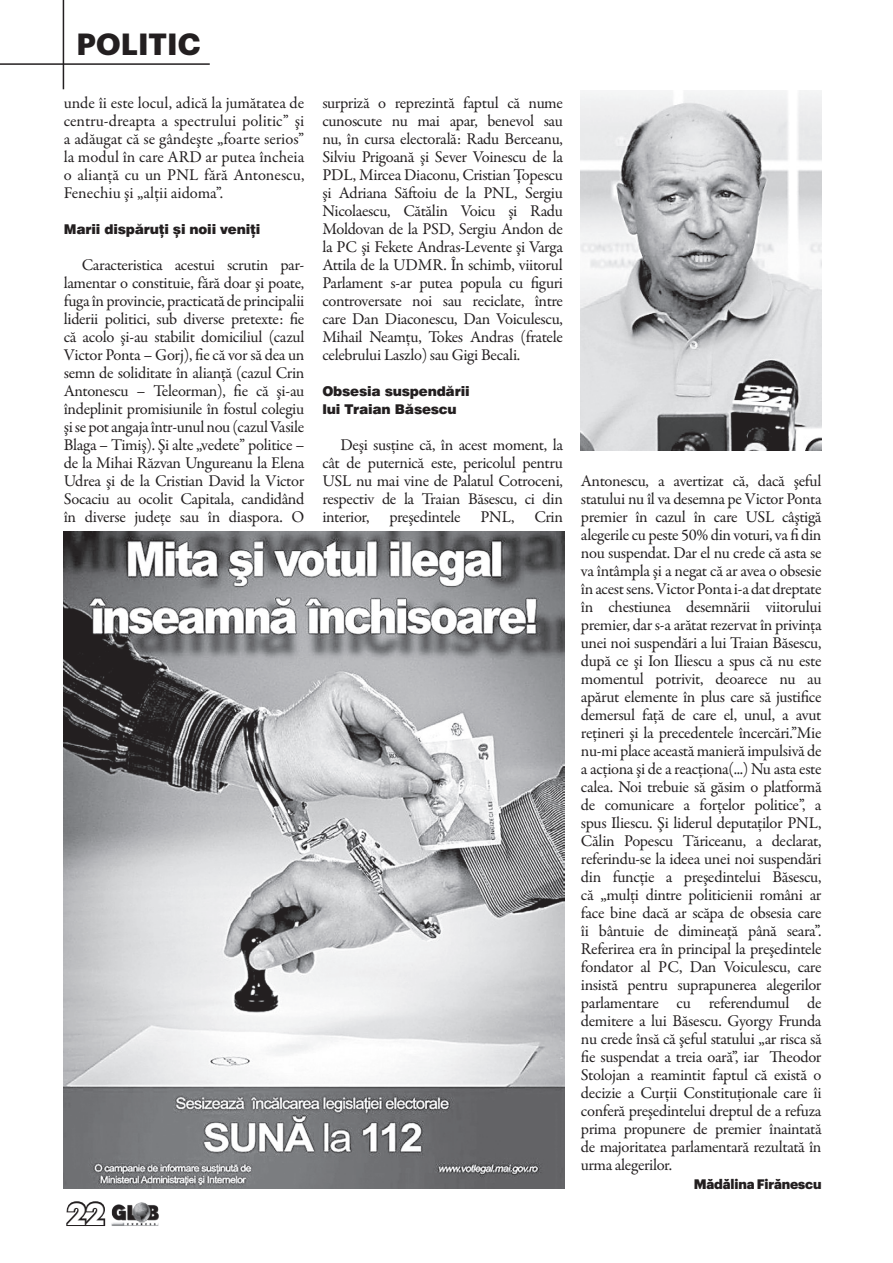
<style>
.page{position:relative;width:893px;height:1263px;background:#fff}
.page>*{position:absolute;margin:0;border:0;box-sizing:border-box;transform-origin:0 0}
.t1{font:700 30px "Graphik";color:#231f20}
.t2{font:700 30px "Graphik";color:#fff}
.t3{font:16.5px/18px "Garamond Premr Pro";letter-spacing:-.02em;color:#231f20;text-align:justify}
.t4{font:900 13.5px/18px "Globe Express";letter-spacing:-.015em;color:#231f20}
.t5{font:900 13.5px "Graphik";letter-spacing:-.01em;color:#231f20}
</style>
<div class="page">
<hr style="left:63px;top:0;width:1px;height:89px;background:#231f20">
<hr style="left:0;top:63px;width:210px;height:2px;background:#231f20">
<svg style="left:66px;top:1201px;width:40px;height:26px"></svg>
<img style="left:111px;top:1202px;width:48px;height:24px">
<img style="left:581px;top:90px;width:240px;height:361px">
<img style="left:64px;top:531px;width:501px;height:657px">
<h1 class="t1" style="left:77px;top:21px;width:125px">POLITIC</h1>
<p class="t3" style="left:64px;top:94px;width:242px">unde îi este locul, adică la jumătatea de centru-dreapta a spectrului politic” şi a adăugat că se gândeşte „foarte serios” la modul în care ARD ar putea încheia o alianţă cu un PNL fără Antonescu, Fenechiu şi „alţii aidoma”.</p>
<p class="t4" style="left:64px;top:221px;width:198px">Marii dispăruți și noii veniți</p>
<p class="t3" style="left:64px;top:256px;width:242px;text-align:left;text-indent:18px">Caracteristica acestui scrutin par-- lamentar o constituie, fără doar şi poate, fuga în provincie, practicată de principalii liderii politici, sub diverse pretexte: fie că acolo şi-au stabilit domiciliul (cazul Victor Ponta – Gorj), fie că vor să dea un semn de soliditate în alianţă (cazul Crin Antonescu – Teleorman), fie că şi-au îndeplinit promisiunile în fostul colegiu şi se pot angaja într-unul nou (cazul Vasile Blaga – Timiş). Şi alte „vedete” politice – de la Mihai Răzvan Ungureanu la Elena Udrea şi de la Cristian David la Victor Socaciu au ocolit Capitala, candidând în diverse judeţe sau în diaspora. O</p>
<h1 class="t2" style="left:68px;top:1190px;width:39px">22</h1>
<p class="t3" style="left:322px;top:94px;width:242px">surpriză o reprezintă faptul că nume cunoscute nu mai apar, benevol sau nu, în cursa electorală: Radu Berceanu, Silviu Prigoană şi Sever Voinescu de la PDL, Mircea Diaconu, Cristian Ţopescu şi Adriana Săftoiu de la PNL, Sergiu Nicolaescu, Cătălin Voicu şi Radu Moldovan de la PSD, Sergiu Andon de la PC şi Fekete Andras-Levente şi Varga Attila de la UDMR. În schimb, viitorul Parlament s-ar putea popula cu figuri controversate noi sau reciclate, între care Dan Diaconescu, Dan Voiculescu, Mihail Neamţu, Tokes Andras (fratele celebrului Laszlo) sau Gigi Becali.</p>
<p class="t4" style="left:322px;top:383px;width:149px">Obsesia suspendării lui Traian Băsescu</p>
<p class="t3" style="left:322px;top:436px;width:242px;text-indent:18px">Deşi susţine că, în acest moment, la cât de puternică este, pericolul pentru USL nu mai vine de Palatul Cotroceni, respectiv de la Traian Băsescu, ci din interior, preşedintele PNL, Crin</p>
<p class="t3" style="left:581px;top:472px;width:242px">Antonescu, a avertizat că, dacă şeful statului nu îl va desemna pe Victor Ponta premier în cazul în care USL câştigă alegerile cu peste 50% din voturi, va fi din nou suspendat. Dar el nu crede că asta se va întâmpla şi a negat că ar avea o obsesie în acest sens. Victor Ponta i-a dat dreptate în chestiunea desemnării viitorului premier, dar s-a arătat rezervat în privinţa unei noi suspendări a lui Traian Băsescu, după ce şi Ion Iliescu a spus că nu este momentul potrivit, deoarece nu au apărut elemente în plus care să justifice demersul faţă de care el, unul, a avut reţineri şi la precedentele încercări.”Mie nu-mi place această manieră impulsivă de a acţiona şi de a reacţiona(...) Nu asta este calea. Noi trebuie să găsim o platformă de comunicare a forţelor politice”, a spus Iliescu. Şi liderul deputaţilor PNL, Călin Popescu Tăriceanu, a declarat, referindu-se la ideea unei noi suspendări din funcţie a preşedintelui Băsescu, că „mulţi dintre politicienii români ar face bine dacă ar scăpa de obsesia care îi bântuie de dimineaţă până seara”.<br>Referirea era în principal la preşedintele fondator al PC, Dan Voiculescu, care insistă pentru suprapunerea alegerilor parlamentare cu referendumul de demitere a lui Băsescu. Gyorgy Frunda nu crede însă că şeful statului „ar risca să fie suspendat a treia oară”, iar Theodor Stolojan a reamintit faptul că există o decizie a Curţii Constituţionale care îi conferă preşedintelui dreptul de a refuza prima propunere de premier înaintată de majoritatea parlamentară rezultată în urma alegerilor.</p>
<p class="t5" style="left:694px;top:1174px;width:129px">Mădălina Firănescu</p>
</div>
